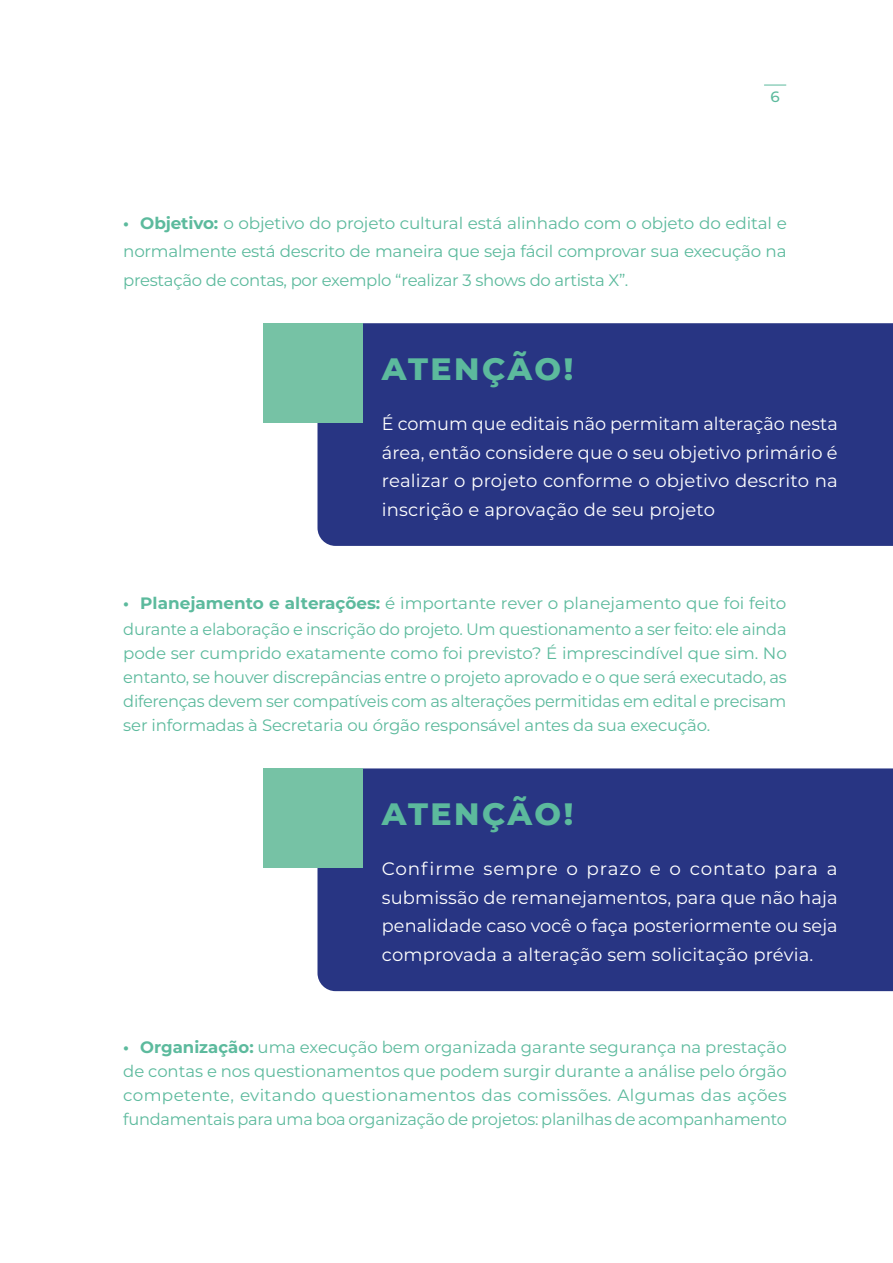
<style>
.page{position:relative;width:893px;height:1263px;background:#fff}
.page>*{position:absolute;margin:0;border:0;box-sizing:border-box;transform-origin:0 0}
.t1{font:800 31.5px "Montserrat";letter-spacing:.075em;color:#5cba9d}
.t2{font:18px/28.5px "Montserrat";letter-spacing:.01em;color:#fff;text-align:justify}
.t3{font:16.5px/24px "Montserrat";letter-spacing:-.015em;color:#5cba9d;text-align:justify}
.t4{font:500 15px "Montserrat";color:#5cba9d}
.s1{font-weight:700}
</style>
<div class="page">
<svg style="left:764px;top:85px;width:22px;height:1px"></svg>
<div style="left:317px;top:323px;width:576px;height:223px;background:#283583"></div>
<div style="left:264px;top:323px;width:99px;height:99px;background:#76c2a5"></div>
<div style="left:317px;top:768px;width:576px;height:223px;background:#283583"></div>
<div style="left:264px;top:768px;width:99px;height:100px;background:#76c2a5"></div>
<p class="t4" style="left:770px;top:86px;width:11px">6</p>
<p class="t3" style="left:123px;top:208px;width:665px;line-height:28.5px"><span class="s1">• Objetivo:</span> o objetivo do projeto cultural está alinhado com o objeto do edital e normalmente está descrito de maneira que seja fácil comprovar sua execução na prestação de contas, por exemplo “realizar 3 shows do artista X”.</p>
<h1 class="t1" style="left:382px;top:346px;width:193px">ATENÇÃO!</h1>
<p class="t2" style="left:382px;top:409px;width:457px">É comum que editais não permitam alteração nesta área, então considere que o seu objetivo primário é realizar o projeto conforme o objetivo descrito na inscrição e aprovação de seu projeto</p>
<p class="t3" style="left:123px;top:590px;width:665px;line-height:25.5px"><span class="s1">• Planejamento e alterações:</span> é importante rever o planejamento que foi feito durante a elaboração e inscrição do projeto. Um questionamento a ser feito: ele ainda</p>
<p class="t3" style="left:123px;top:640px;width:665px">pode ser cumprido exatamente como foi previsto? É imprescindível que sim. No entanto, se houver discrepâncias entre o projeto aprovado e o que será executado, as diferenças devem ser compatíveis com as alterações permitidas em edital e precisam ser informadas à Secretaria ou órgão responsável antes da sua execução.</p>
<h1 class="t1" style="left:382px;top:791px;width:193px">ATENÇÃO!</h1>
<p class="t2" style="left:382px;top:854px;width:457px">Confirme sempre o prazo e o contato para a submissão de remanejamentos, para que não haja penalidade caso você o faça posteriormente ou seja comprovada a alteração sem solicitação prévia.</p>
<p class="t3" style="left:123px;top:1035px;width:665px"><span class="s1">• Organização:</span> uma execução bem organizada garante segurança na prestação de contas e nos questionamentos que podem surgir durante a análise pelo órgão competente, evitando questionamentos das comissões. Algumas das ações fundamentais para uma boa organização de projetos: planilhas de acompanhamento</p>
</div>
